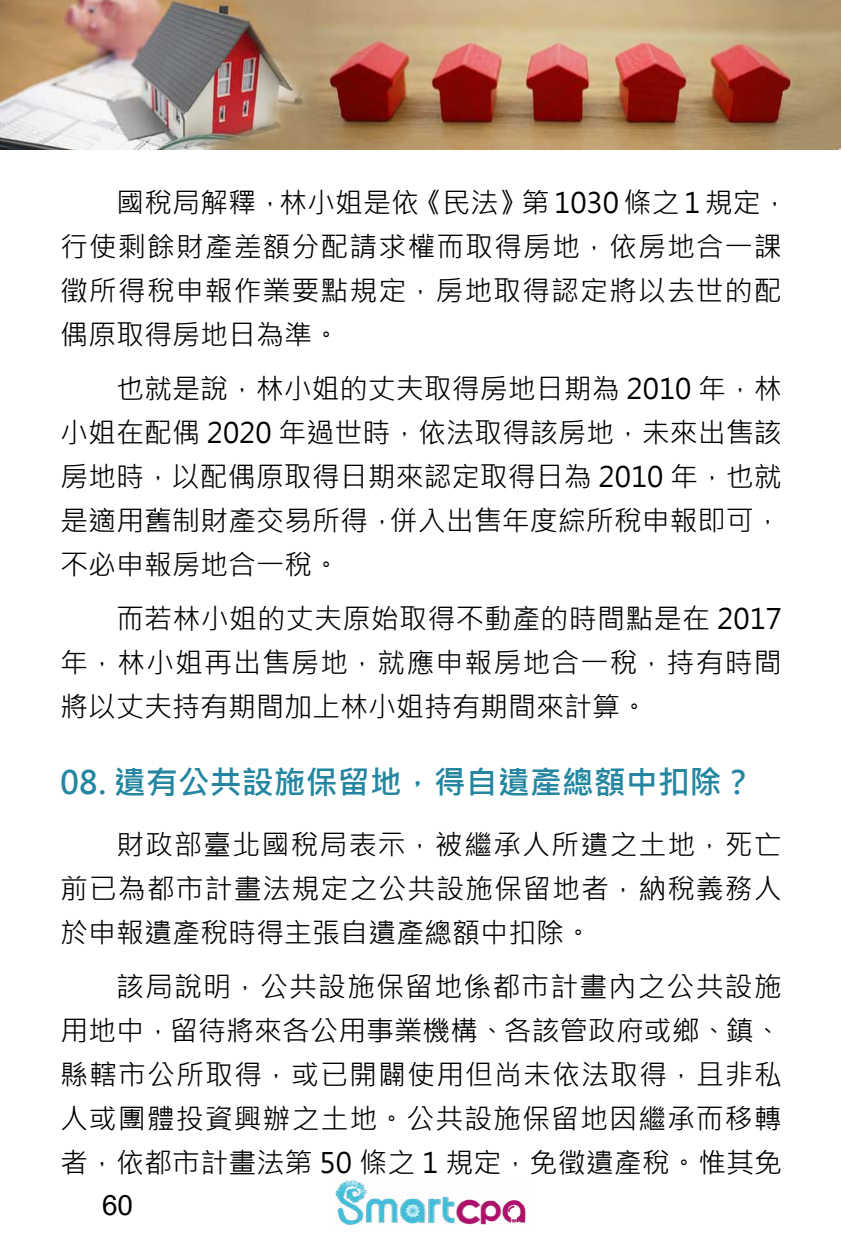
<style>
.page{position:relative;width:842px;height:1252px;background:#fff}
.page>*{position:absolute;margin:0;border:0;box-sizing:border-box;transform-origin:0 0}
.t1{font:700 32px "Microsoft Jheng Hei";color:#2486a0}
.t2{font:28px/44px "Microsoft Jheng Hei";letter-spacing:.005em;color:#000;text-align:justify}
.t3{font:28px/44px "Microsoft Jheng Hei";letter-spacing:.035em;color:#000}
.t4{font:28px "Arial";color:#000}
</style>
<div class="page">
<img style="left:335px;top:1177px;width:194px;height:48px">
<img style="left:0;top:0;width:841px;height:150px">
<p class="t3" style="left:60px;top:181px;width:730px;text-indent:56px">國稅局解釋，林小姐是依《民法》第 1030 條之 1 規定，行使剩餘財產差額分配請求權而取得房地，依房地合一課徵所得稅申報作業要點規定，房地取得認定將以去世的配偶原取得房地日為準。</p>
<p class="t2" style="left:60px;top:367px;width:723px;text-indent:56px">也就是說，林小姐的丈夫取得房地日期為 2010 年，林小姐在配偶 2020 年過世時，依法取得該房地，未來出售該房地時，以配偶原取得日期來認定取得日為 2010 年，也就是適用舊制財產交易所得，併入出售年度綜所稅申報即可，不必申報房地合一稅。</p>
<p class="t2" style="left:60px;top:597px;width:724px;text-indent:56px">而若林小姐的丈夫原始取得不動產的時間點是在 2017年，林小姐再出售房地，就應申報房地合一稅，持有時間將以丈夫持有期間加上林小姐持有期間來計算。</p>
<p class="t1" style="left:60px;top:763px;width:695px">08. 遺有公共設施保留地，得自遺產總額中扣除？</p>
<p class="t2" style="left:60px;top:823px;width:723px;text-indent:56px">財政部臺北國稅局表示，被繼承人所遺之土地，死亡前已為都市計畫法規定之公共設施保留地者，納稅義務人於申報遺產稅時得主張自遺產總額中扣除。</p>
<p class="t2" style="left:60px;top:965px;width:724px;text-indent:56px">該局說明，公共設施保留地係都市計畫內之公共設施用地中，留待將來各公用事業機構、各該管政府或鄉、鎮、縣轄市公所取得，或已開闢使用但尚未依法取得，且非私人或團體投資興辦之土地。公共設施保留地因繼承而移轉者，依都市計畫法第 50 條之 1 規定，免徵遺產稅。惟其免</p>
<p class="t4" style="left:102px;top:1186px;width:33px">60</p>
</div>
